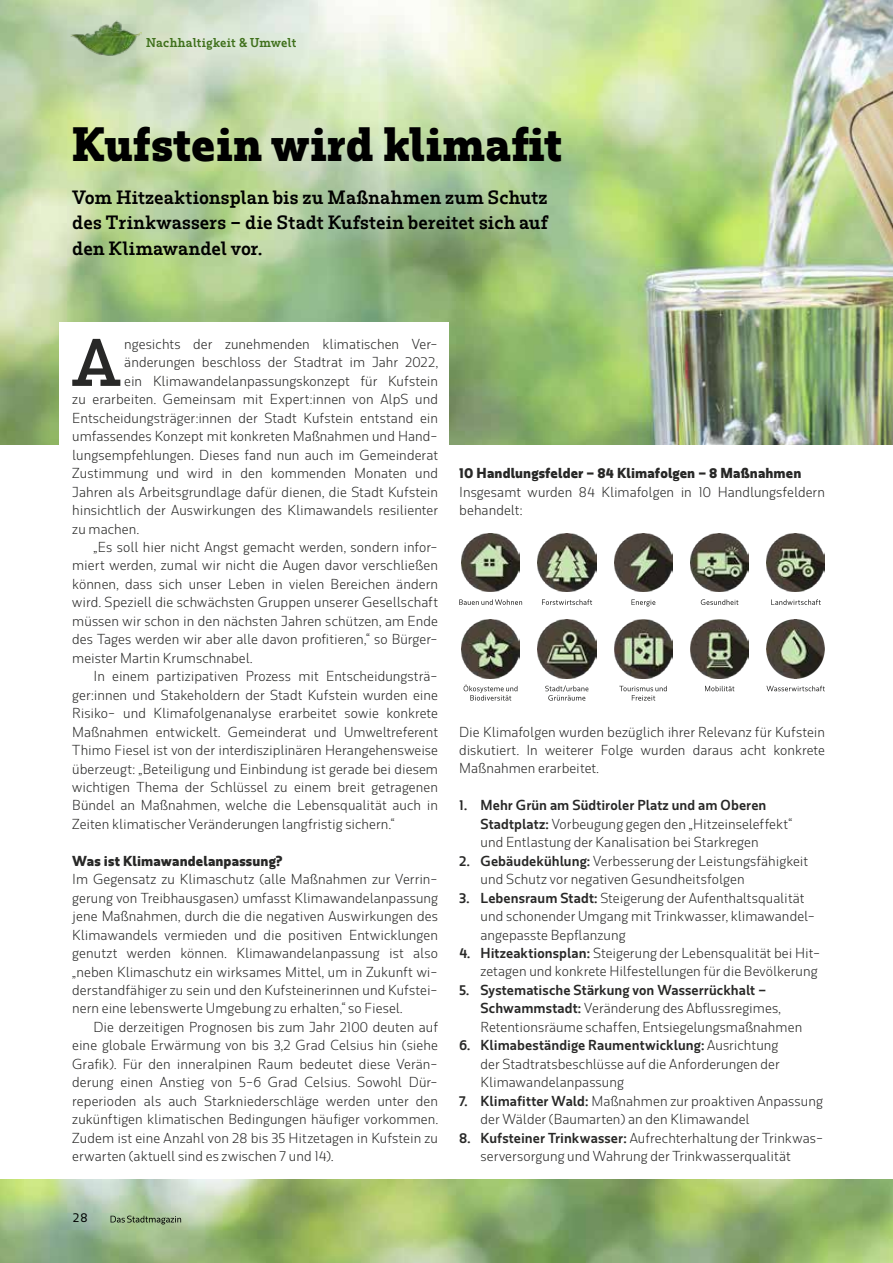
<style>
.page{position:relative;width:893px;height:1263px;background:#fff}
.page>*{position:absolute;margin:0;border:0;box-sizing:border-box;transform-origin:0 0}
.t1{font:600 62.7px "Rum Serif";color:#282827}
.t2{font:700 45px "Rum Serif";letter-spacing:.005em;color:#000}
.t3{font:600 18px/25.5px "Rum Serif";letter-spacing:.015em;color:#000;text-align:justify}
.t4{font:300 13.5px/18.5px "Rum Sans";letter-spacing:.01em;color:#282827}
.t5{font:700 13.5px "Rum Sans";letter-spacing:.01em;color:#282827}
.t6{font:600 12px "Rum Serif";color:#3f701b}
.t7{font:500 12px "Rum Sans";color:#000}
.s1{font-weight:600}
</style>
<div class="page">
<img style="left:0;top:1180px;width:893px;height:83px">
<svg style="left:111px;top:1215px;width:70px;height:9px"></svg>
<img style="left:0;top:0;width:893px;height:445px">
<img style="left:69px;top:19px;width:73px;height:38px">
<div style="left:60px;top:322px;width:389px;height:193px;background:#fff"></div>
<img style="left:461px;top:533px;width:59px;height:59px">
<svg style="left:459px;top:599px;width:63px;height:6px"></svg>
<img style="left:538px;top:533px;width:58px;height:59px">
<svg style="left:542px;top:599px;width:50px;height:6px"></svg>
<svg style="left:631px;top:599px;width:24px;height:7px"></svg>
<img style="left:614px;top:533px;width:58px;height:59px">
<svg style="left:701px;top:599px;width:37px;height:6px"></svg>
<img style="left:690px;top:533px;width:59px;height:59px">
<svg style="left:771px;top:599px;width:50px;height:6px"></svg>
<img style="left:766px;top:533px;width:59px;height:59px">
<svg style="left:464px;top:685px;width:53px;height:16px"></svg>
<img style="left:461px;top:620px;width:59px;height:58px">
<svg style="left:545px;top:685px;width:43px;height:16px"></svg>
<img style="left:538px;top:620px;width:58px;height:58px">
<svg style="left:619px;top:686px;width:48px;height:15px"></svg>
<img style="left:614px;top:620px;width:58px;height:58px">
<svg style="left:705px;top:686px;width:29px;height:5px"></svg>
<img style="left:690px;top:620px;width:59px;height:58px">
<svg style="left:766px;top:686px;width:59px;height:5px"></svg>
<img style="left:766px;top:620px;width:59px;height:58px">
<p class="t6" style="left:146px;top:36px;width:152px">Nachhaltigkeit &amp; Umwelt</p>
<h2 class="t2" style="left:72px;top:117px;width:492px">Kufstein wird klimafit</h2>
<h3 class="t3" style="left:72px;top:184px;width:478px">Vom Hitzeaktionsplan bis zu Maßnahmen zum Schutz des Trinkwassers – die Stadt Kufstein bereitet sich auf den Klimawandel vor.</h3>
<h1 class="t1" style="left:72px;top:324px;width:51px">A</h1>
<p class="t4" style="left:124px;top:335px;width:315px">ngesichts der zunehmenden klimatischen Ver-</p>
<p class="t4" style="left:124px;top:353px;width:315px">änderungen beschloss der Stadtrat im Jahr 2022,</p>
<p class="t4" style="left:124px;top:372px;width:315px">ein Klimawandelanpassungskonzept für Kufstein</p>
<p class="t4" style="left:72px;top:390px;width:367px">zu erarbeiten. Gemeinsam mit Expert:innen von AlpS und</p>
<p class="t4" style="left:72px;top:409px;width:367px">Entscheidungsträger:innen der Stadt Kufstein entstand ein</p>
<p class="t4" style="left:72px;top:427px;width:367px">umfassendes Konzept mit konkreten Maßnahmen und Hand-</p>
<p class="t4" style="left:72px;top:445px;width:367px">lungsempfehlungen. Dieses fand nun auch im Gemeinderat</p>
<p class="t4" style="left:72px;top:464px;width:367px">Zustimmung und wird in den kommenden Monaten und</p>
<p class="t4" style="left:72px;top:482px;width:367px">Jahren als Arbeitsgrundlage dafür dienen, die Stadt Kufstein</p>
<p class="t4" style="left:72px;top:501px;width:367px">hinsichtlich der Auswirkungen des Klimawandels resilienter</p>
<p class="t4" style="left:72px;top:519px;width:68px">zu machen.</p>
<p class="t4" style="left:94px;top:538px;width:346px">„Es soll hier nicht Angst gemacht werden, sondern infor-</p>
<p class="t4" style="left:72px;top:556px;width:367px">miert werden, zumal wir nicht die Augen davor verschließen</p>
<p class="t4" style="left:72px;top:575px;width:367px">können, dass sich unser Leben in vielen Bereichen ändern</p>
<p class="t4" style="left:72px;top:593px;width:367px">wird. Speziell die schwächsten Gruppen unserer Gesellschaft</p>
<p class="t4" style="left:72px;top:612px;width:367px">müssen wir schon in den nächsten Jahren schützen, am Ende</p>
<p class="t4" style="left:72px;top:630px;width:367px">des Tages werden wir aber alle davon profitieren,“ so Bürger-</p>
<p class="t4" style="left:72px;top:648px;width:182px">meister Martin Krumschnabel.</p>
<p class="t4" style="left:94px;top:667px;width:346px">In einem partizipativen Prozess mit Entscheidungsträ-</p>
<p class="t4" style="left:72px;top:685px;width:367px">ger:innen und Stakeholdern der Stadt Kufstein wurden eine</p>
<p class="t4" style="left:72px;top:704px;width:367px">Risiko- und Klimafolgenanalyse erarbeitet sowie konkrete</p>
<p class="t4" style="left:72px;top:722px;width:367px">Maßnahmen entwickelt. Gemeinderat und Umweltreferent</p>
<p class="t4" style="left:72px;top:741px;width:367px">Thimo Fiesel ist von der interdisziplinären Herangehensweise</p>
<p class="t4" style="left:72px;top:759px;width:367px">überzeugt: „Beteiligung und Einbindung ist gerade bei diesem</p>
<p class="t4" style="left:72px;top:778px;width:367px">wichtigen Thema der Schlüssel zu einem breit getragenen</p>
<p class="t4" style="left:72px;top:796px;width:367px">Bündel an Maßnahmen, welche die Lebensqualität auch in</p>
<p class="t4" style="left:72px;top:815px;width:324px">Zeiten klimatischer Veränderungen langfristig sichern.“</p>
<p class="t5" style="left:72px;top:852px;width:212px">Was ist Klimawandelanpassung?</p>
<p class="t4" style="left:72px;top:870px;width:367px;text-align:justify">Im Gegensatz zu Klimaschutz (alle Maßnahmen zur Verrin&shy;gerung von Treibhausgasen) umfasst Klimawandelanpassung jene Maßnahmen, durch die die negativen Auswirkungen des Klimawandels vermieden und die positiven Entwicklungen genutzt werden können. Klimawandelanpassung ist also „neben Klimaschutz ein wirksames Mittel, um in Zukunft wi&shy;derstandfähiger zu sein und den Kufsteinerinnen und Kufstei&shy;nern eine lebenswerte Umgebung zu erhalten,“ so Fiesel.</p>
<p class="t4" style="left:72px;top:1018px;width:367px;text-align:justify;text-indent:21px">Die derzeitigen Prognosen bis zum Jahr 2100 deuten auf eine globale Erwärmung von bis 3,2 Grad Celsius hin (siehe Grafik). Für den inneralpinen Raum bedeutet diese Verän&shy;derung einen Anstieg von 5-6 Grad Celsius. Sowohl Dür&shy;reperioden als auch Starkniederschläge werden unter den zukünftigen klimatischen Bedingungen häufiger vorkommen.<br>Zudem ist eine Anzahl von 28 bis 35 Hitzetagen in Kufstein zu erwarten (aktuell sind es zwischen 7 und 14).</p>
<p class="t7" style="left:72px;top:1210px;width:17px">28</p>
<p class="t5" style="left:459px;top:465px;width:344px">10 Handlungsfelder – 84 Klimafolgen – 8 Maßnahmen</p>
<p class="t4" style="left:459px;top:483px;width:367px">Insgesamt wurden 84 Klimafolgen in 10 Handlungsfeldern behandelt:</p>
<p class="t4" style="left:459px;top:722px;width:367px;text-align:justify">Die Klimafolgen wurden bezüglich ihrer Relevanz für Kufstein diskutiert. In weiterer Folge wurden daraus acht konkrete Maßnahmen erarbeitet.</p>
<p class="t4" style="left:480px;top:796px;width:313px;text-indent:-21px"><span class="s1">1. Mehr Grün am Südtiroler Platz und am Oberen<br>Stadtplatz:</span> Vorbeugung gegen den „Hitzeinseleffekt“ und Entlastung der Kanalisation bei Starkregen</p>
<p class="t4" style="left:480px;top:851px;width:329px;text-indent:-21px"><span class="s1">2. Gebäudekühlung:</span> Verbesserung der Leistungsfähigkeit und Schutz vor negativen Gesundheitsfolgen</p>
<p class="t4" style="left:480px;top:888px;width:336px;text-indent:-21px"><span class="s1">3. Lebensraum Stadt:</span> Steigerung der Aufenthaltsqualität und schonender Umgang mit Trinkwasser, klimawandel&shy;angepasste Bepflanzung</p>
<p class="t4" style="left:459px;top:944px;width:363px;text-align:right"><span class="s1">4. Hitzeaktionsplan:</span> Steigerung der Lebensqualität bei Hit&shy;zetagen und konkrete Hilfestellungen für die Bevölkerung</p>
<p class="t4" style="left:480px;top:981px;width:323px;text-indent:-21px"><span class="s1">5. Systematische Stärkung von Wasserrückhalt –<br>Schwammstadt:</span> Veränderung des Abflussregimes,<br>Retentionsräume schaffen, Entsiegelungsmaßnahmen</p>
<p class="t4" style="left:480px;top:1036px;width:301px;text-align:justify;text-indent:-21px"><span class="s1">6. Klimabeständige Raumentwicklung:</span> Ausrichtung der Stadtratsbeschlüsse auf die Anforderungen der Klimawandelanpassung</p>
<p class="t4" style="left:480px;top:1091px;width:344px;text-indent:-21px"><span class="s1">7. Klimafitter Wald:</span> Maßnahmen zur proaktiven Anpassung der Wälder (Baumarten) an den Klimawandel</p>
<p class="t4" style="left:480px;top:1128px;width:344px;text-indent:-21px"><span class="s1">8. Kufsteiner Trinkwasser:</span> Aufrechterhaltung der Trinkwas&shy;serversorgung und Wahrung der Trinkwasserqualität</p>
</div>
